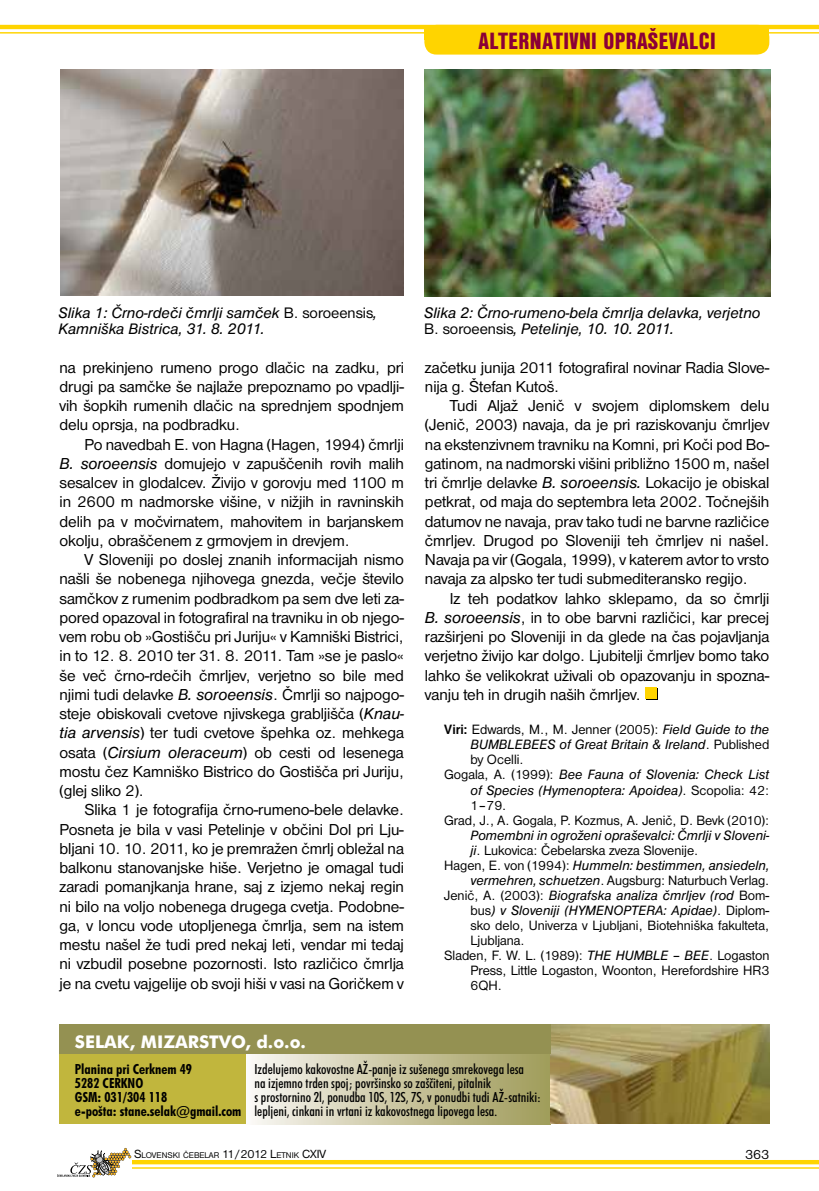
<style>
.page{position:relative;width:819px;height:1191px;background:#fff}
.page>*{position:absolute;margin:0;border:0;box-sizing:border-box;transform-origin:0 0}
.t1{font:24.5px "Nimbus San DEE Blac Cond";letter-spacing:.015em;color:#8b0037}
.t2{font:700 17.5px "Futura BT";color:#fff}
.t3{font:16.45px/19.2px "Nimbus San DEE";letter-spacing:-.005em;color:#000;text-align:justify}
.t4{font:italic 15.75px/16.6px "Nimbus San DEE";color:#000}
.t5{font:14px "Nimbus San DEE";color:#000}
.t6{font:italic 14px "Nimbus San DEE";color:#000}
.t7{font:500 condensed 14px/14px "Futura BT";color:#000}
.t8{font:700 condensed 14px/14px "Futura BT";color:#000}
.t9{font:8.58px "Nimbus San DEE";color:#000}
.s1{font-style:normal}
.s2{font-style:italic}
.s3{font-weight:700}
.s4{font-size:12.25px}
</style>
<div class="page">
<hr style="left:81px;top:1160px;width:738px;height:4px;background:#ffd400">
<hr style="left:81px;top:1167px;width:738px;height:1px;background:#ffd400">
<svg style="left:57px;top:1148px;width:74px;height:29px"></svg>
<div style="left:424px;top:25px;width:345px;height:30px;background:#ffd400;border-radius:12px"></div>
<hr style="left:0;top:25px;width:819px;height:4px;background:#ffd400">
<hr style="left:0;top:32px;width:819px;height:2px;background:#ffd400">
<div style="left:424px;top:25px;width:345px;height:15px;background:#ffd400"></div>
<div style="left:646px;top:689px;width:11px;height:11px;background:#ffd400"></div>
<div style="left:645px;top:687px;width:11px;height:11px;background:#ffd400"></div>
<img style="left:424px;top:69px;width:346px;height:227px">
<img style="left:60px;top:69px;width:343px;height:227px">
<div style="left:242px;top:1053px;width:308px;height:71px;background:linear-gradient(to right,#faf8f5,#9e9a57)"></div>
<div style="left:60px;top:1052px;width:186px;height:72px;background:#c1b63d"></div>
<img style="left:551px;top:1024px;width:218px;height:100px">
<div style="left:60px;top:1024px;width:490px;height:30px;background:#949152"></div>
<h1 class="t1" style="left:478px;top:27px;width:238px">ALTERNATIVNI OPRAŠEVALCI</h1>
<p class="t4" style="left:58px;top:304px;width:320px">Slika 1: Črno-rdeči čmrlji samček <span class="s1">B. soroeensis</span>,<br>Kamniška Bistrica, 31. 8. 2011.</p>
<p class="t3" style="left:60px;top:358px;width:346px">na prekinjeno rumeno progo dlačic na zadku, pri drugi pa samčke še najlaže prepoznamo po vpadlji&shy;vih šopkih rumenih dlačic na sprednjem spodnjem delu oprsja, na podbradku.</p>
<p class="t3" style="left:60px;top:435px;width:346px;text-indent:25px">Po navedbah E. von Hagna (Hagen, 1994) čmrlji <span class="s2">B. soroeensis</span> domujejo v zapuščenih rovih malih sesalcev in glodalcev. Živijo v gorovju med 1100 m in 2600 m nadmorske višine, v nižjih in ravninskih delih pa v močvirnatem, mahovitem in barjanskem okolju, obraščenem z grmovjem in drevjem.</p>
<p class="t3" style="left:60px;top:550px;width:346px;text-indent:25px">V Sloveniji po doslej znanih informacijah nismo našli še nobenega njihovega gnezda, večje število samčkov z rumenim podbradkom pa sem dve leti za&shy;pored opazoval in fotografiral na travniku in ob njego&shy;vem robu ob »Gostišču pri Juriju« v Kamniški Bistrici, in to 12. 8. 2010 ter 31. 8. 2011. Tam »se je paslo« še več črno-rdečih čmrljev, verjetno so bile med njimi tudi delavke <span class="s2">B. soroeensis</span>. Čmrlji so najpogo&shy;steje obiskovali cvetove njivskega grabljišča (<span class="s2">Knau&shy;tia arvensis</span>) ter tudi cvetove špehka oz. mehkega osata (<span class="s2">Cirsium oleraceum</span>) ob cesti od lesenega mostu čez Kamniško Bistrico do Gostišča pri Juriju, (glej sliko 2).</p>
<p class="t3" style="left:60px;top:800px;width:346px;text-indent:25px">Slika 1 je fotografija črno-rumeno-bele delavke.<br>Posneta je bila v vasi Petelinje v občini Dol pri Lju&shy;bljani 10. 10. 2011, ko je premražen čmrlj obležal na balkonu stanovanjske hiše. Verjetno je omagal tudi zaradi pomanjkanja hrane, saj z izjemo nekaj regin ni bilo na voljo nobenega drugega cvetja. Podobne&shy;ga, v loncu vode utopljenega čmrlja, sem na istem mestu našel že tudi pred nekaj leti, vendar mi tedaj ni vzbudil posebne pozornosti. Isto različico čmrlja je na cvetu vajgelije ob svoji hiši v vasi na Goričkem v</p>
<p class="t4" style="left:424px;top:304px;width:338px">Slika 2: Črno-rumeno-bela čmrlja delavka, verjetno<br><span class="s1">B. soroeensis</span>, Petelinje, 10. 10. 2011.</p>
<p class="t3" style="left:425px;top:357px;width:346px">začetku junija 2011 fotografiral novinar Radia Slove&shy;nija g. Štefan Kutoš.</p>
<p class="t3" style="left:425px;top:396px;width:346px;text-indent:25px">Tudi Aljaž Jenič v svojem diplomskem delu (Jenič, 2003) navaja, da je pri raziskovanju čmrljev na ekstenzivnem travniku na Komni, pri Koči pod Bo&shy;gatinom, na nadmorski višini približno 1500 m, našel tri čmrlje delavke <span class="s2">B. soroeensis.</span> Lokacijo je obiskal petkrat, od maja do septembra leta 2002. Točnejših datumov ne navaja, prav tako tudi ne barvne različice čmrljev. Drugod po Sloveniji teh čmrljev ni našel.<br>Navaja pa vir (Gogala, 1999), v katerem avtor to vrsto navaja za alpsko ter tudi submediteransko regijo.</p>
<p class="t3" style="left:425px;top:588px;width:346px;text-indent:25px">Iz teh podatkov lahko sklepamo, da so čmrlji <span class="s2">B. soroeensis</span>, in to obe barvni različici, kar precej razširjeni po Sloveniji in da glede na čas pojavljanja verjetno živijo kar dolgo. Ljubitelji čmrljev bomo tako lahko še velikokrat uživali ob opazovanju in spozna&shy;vanju teh in drugih naših čmrljev.</p>
<p class="t5" style="left:444px;top:722px;width:326px"><span class="s3">Viri:</span> Edwards, M., M. Jenner (2005): <span class="s2">Field Guide to the</span></p>
<p class="t6" style="left:470px;top:737px;width:300px">BUMBLEBEES of Great Britain &amp; Ireland<span class="s1">. Published</span></p>
<p class="t5" style="left:470px;top:752px;width:55px">by Ocelli.</p>
<p class="t6" style="left:444px;top:767px;width:326px"><span class="s1">Gogala, A. (1999):</span> Bee Fauna of Slovenia: Check List</p>
<p class="t6" style="left:470px;top:782px;width:300px">of Species (Hymenoptera: Apoidea)<span class="s1">. Scopolia: 42:</span></p>
<p class="t5" style="left:470px;top:797px;width:37px">1–79.</p>
<p class="t5" style="left:444px;top:812px;width:326px">Grad, J., A. Gogala, P. Kozmus, A. Jenič, D. Bevk (2010):</p>
<p class="t6" style="left:470px;top:827px;width:300px">Pomembni in ogroženi opraševalci: Čmrlji v Sloveni-</p>
<p class="t5" style="left:470px;top:842px;width:229px"><span class="s2">ji</span>. Lukovica: Čebelarska zveza Slovenije.</p>
<p class="t6" style="left:444px;top:857px;width:326px"><span class="s1">Hagen, E. von (1994):</span> Hummeln: bestimmen, ansiedeln,</p>
<p class="t5" style="left:470px;top:872px;width:300px"><span class="s2">vermehren, schuetzen</span>. Augsburg: Naturbuch Verlag.</p>
<p class="t6" style="left:444px;top:887px;width:326px"><span class="s1">Jenič, A. (2003):</span> Biografska analiza čmrljev (rod <span class="s1">Bom-</span></p>
<p class="t6" style="left:470px;top:902px;width:300px"><span class="s1">bus</span>) v Sloveniji (HYMENOPTERA: Apidae)<span class="s1">. Diplom-</span></p>
<p class="t5" style="left:470px;top:917px;width:300px">sko delo, Univerza v Ljubljani, Biotehniška fakulteta,</p>
<p class="t5" style="left:470px;top:932px;width:56px">Ljubljana.</p>
<p class="t5" style="left:444px;top:947px;width:326px">Sladen, F. W. L. (1989): <span class="s2">THE HUMBLE – BEE</span>. Logaston</p>
<p class="t5" style="left:470px;top:962px;width:300px">Press, Little Logaston, Woonton, Herefordshire HR3</p>
<p class="t5" style="left:470px;top:977px;width:33px">6QH.</p>
<p class="t2" style="left:75px;top:1031px;width:233px">SELAK, MIZARSTVO, d.o.o.</p>
<p class="t8" style="left:75px;top:1061px;width:168px">Planina pri Cerknem 49<br>5282 CERKNO<br>GSM: 031/304 118<br>e-pošta: stane.selak@gmail.com</p>
<p class="t7" style="left:254px;top:1061px;width:288px">Izdelujemo kakovostne AŽ-panje iz sušenega smrekovega lesa<br>na izjemno trden spoj; površinsko so zaščiteni, pitalnik<br>s prostornino 2l, ponudba 10S, 12S, 7S, v ponudbi tudi AŽ-satniki: lepljeni, cinkani in vrtani iz kakovostnega lipovega lesa.</p>
<p class="t9" style="left:134px;top:1150px;width:189px"><span class="s4">S</span>LOVENSKI ČEBELAR <span class="s4">11/2012 L</span>ETNIK <span class="s4">CXIV</span></p>
<p class="t5" style="left:745px;top:1146px;width:26px">363</p>
</div>
